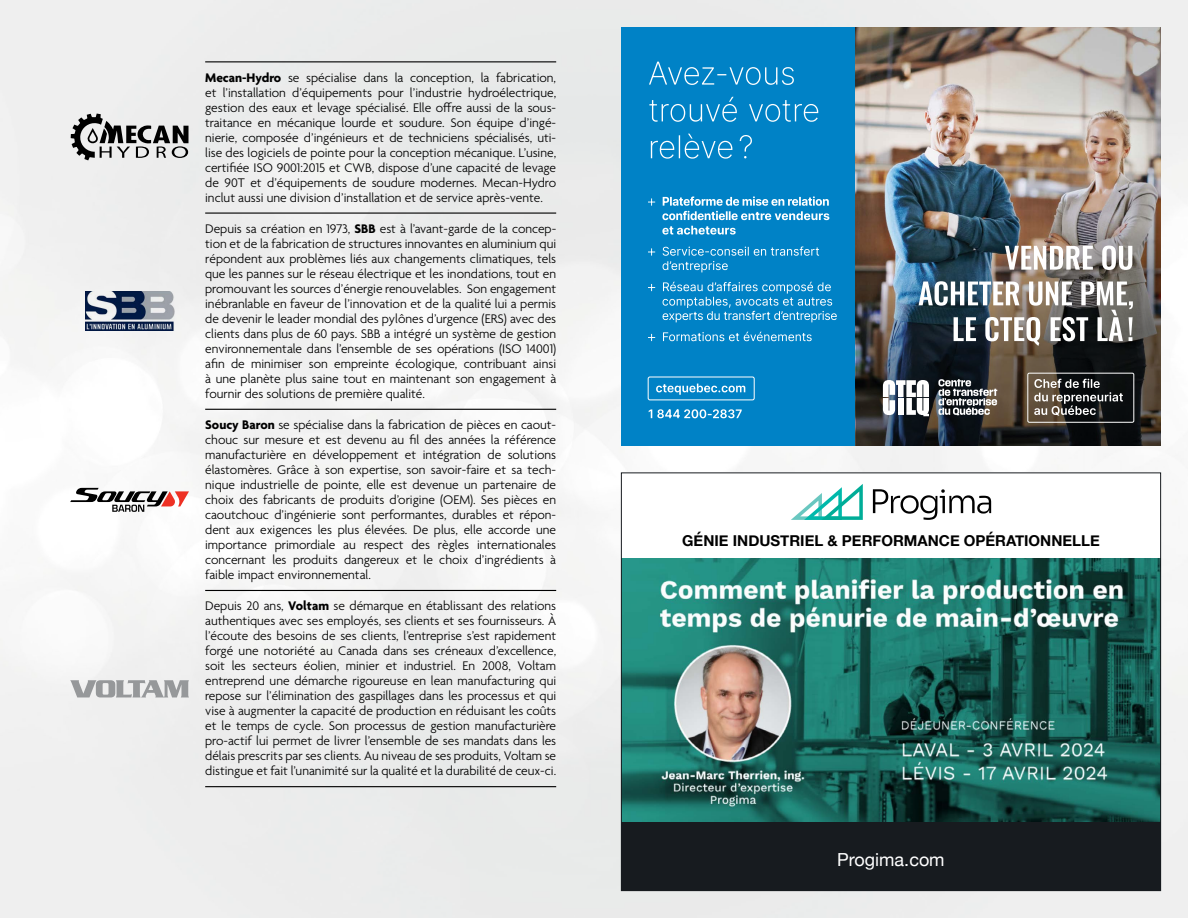
<style>
.page{position:relative;width:1188px;height:918px;background:#fff}
.page>*{position:absolute;margin:0;border:0;box-sizing:border-box;transform-origin:0 0}
.t1{font:18px "Helvetica Neue";color:#fff}
.t2{font:700 15px "Helvetica Neue";color:#000}
.t3{font:300 13.5px/15px "Agenda";color:#000;text-align:justify}
.s1{font-weight:700}
</style>
<div class="page">
<img style="left:623px;top:483px;width:536px;height:340px">
<div style="left:621px;top:823px;width:540px;height:68px;background:#171b1f"></div>
<div style="left:621px;top:531px;width:540px;height:27px;background:#fff"></div>
<svg style="left:873px;top:489px;width:118px;height:31px"></svg>
<svg style="left:791px;top:484px;width:72px;height:36px"></svg>
<div style="left:621px;top:27px;width:540px;height:419px;background:#0082c6"></div>
<img style="left:856px;top:27px;width:305px;height:164px">
<svg style="left:651px;top:134px;width:101px;height:25px"></svg>
<svg style="left:649px;top:97px;width:169px;height:25px"></svg>
<svg style="left:649px;top:62px;width:145px;height:23px"></svg>
<div style="left:648px;top:377px;width:106px;height:23px;border:1px solid #fff;border-radius:2px"></div>
<svg style="left:649px;top:409px;width:93px;height:9px"></svg>
<img style="left:856px;top:191px;width:305px;height:255px">
<img style="left:919px;top:281px;width:214px;height:65px">
<svg style="left:1005px;top:246px;width:127px;height:24px"></svg>
<div style="left:1028px;top:373px;width:106px;height:49px;border:1px solid #fff;border-radius:2px"></div>
<svg style="left:883px;top:380px;width:46px;height:36px"></svg>
<svg style="left:938px;top:379px;width:59px;height:36px"></svg>
<svg style="left:1034px;top:379px;width:89px;height:37px"></svg>
<svg style="left:656px;top:384px;width:89px;height:11px"></svg>
<svg style="left:663px;top:332px;width:149px;height:9px"></svg>
<svg style="left:663px;top:282px;width:174px;height:40px"></svg>
<svg style="left:663px;top:246px;width:156px;height:26px"></svg>
<svg style="left:662px;top:226px;width:74px;height:9px"></svg>
<svg style="left:662px;top:196px;width:167px;height:24px"></svg>
<svg style="left:648px;top:198px;width:7px;height:8px"></svg>
<svg style="left:648px;top:248px;width:7px;height:8px"></svg>
<svg style="left:648px;top:284px;width:7px;height:7px"></svg>
<svg style="left:648px;top:334px;width:7px;height:7px"></svg>
<svg style="left:71px;top:114px;width:118px;height:46px"></svg>
<hr style="left:205px;top:61px;width:351px;height:1px;background:#000">
<hr style="left:205px;top:213px;width:351px;height:1px;background:#000">
<hr style="left:205px;top:409px;width:351px;height:1px;background:#000">
<hr style="left:205px;top:590px;width:351px;height:1px;background:#000">
<hr style="left:205px;top:786px;width:351px;height:1px;background:#000">
<img style="left:85px;top:291px;width:89px;height:40px">
<svg style="left:70px;top:488px;width:119px;height:24px"></svg>
<svg style="left:70px;top:680px;width:119px;height:17px"></svg>
<p class="t3" style="left:205px;top:71px;width:353px"><span class="s1">Mecan-Hydro</span> se spécialise dans la conception, la fabrication, et l’installation d’équipements pour l’industrie hydroélectrique, gestion des eaux et levage spécialisé. Elle offre aussi de la sous&shy;traitance en mécanique lourde et soudure. Son équipe d’ingé&shy;nierie, composée d’ingénieurs et de techniciens spécialisés, uti&shy;lise des logiciels de pointe pour la conception mécanique. L’usine, certifiée ISO 9001:2015 et CWB, dispose d’une capacité de levage de 90T et d’équipements de soudure modernes. Mecan-Hydro inclut aussi une division d’installation et de service après-vente.</p>
<p class="t3" style="left:205px;top:222px;width:353px">Depuis sa création en 1973, <span class="s1">SBB</span> est à l’avant-garde de la concep&shy;tion et de la fabrication de structures innovantes en aluminium qui répondent aux problèmes liés aux changements climatiques, tels que les pannes sur le réseau électrique et les inondations, tout en promouvant les sources d’énergie renouvelables. Son engagement inébranlable en faveur de l’innovation et de la qualité lui a permis de devenir le leader mondial des pylônes d’urgence (ERS) avec des clients dans plus de 60 pays. SBB a intégré un système de gestion environnementale dans l’ensemble de ses opérations (ISO 14001) afin de minimiser son empreinte écologique, contribuant ainsi à une planète plus saine tout en maintenant son engagement à fournir des solutions de première qualité.</p>
<p class="t3" style="left:205px;top:418px;width:353px"><span class="s1">Soucy Baron</span> se spécialise dans la fabrication de pièces en caout&shy;chouc sur mesure et est devenu au fil des années la référence manufacturière en développement et intégration de solutions élastomères. Grâce à son expertise, son savoir-faire et sa tech&shy;nique industrielle de pointe, elle est devenue un partenaire de choix des fabricants de produits d’origine (OEM). Ses pièces en caoutchouc d’ingénierie sont performantes, durables et répon&shy;dent aux exigences les plus élevées. De plus, elle accorde une importance primordiale au respect des règles internationales concernant les produits dangereux et le choix d’ingrédients à faible impact environnemental.</p>
<p class="t3" style="left:205px;top:599px;width:353px">Depuis 20 ans, <span class="s1">Voltam</span> se démarque en établissant des relations authentiques avec ses employés, ses clients et ses fournisseurs. À l’écoute des besoins de ses clients, l’entreprise s’est rapidement forgé une notoriété au Canada dans ses créneaux d’excellence, soit les secteurs éolien, minier et industriel. En 2008, Voltam entreprend une démarche rigoureuse en lean manufacturing qui repose sur l’élimination des gaspillages dans les processus et qui vise à augmenter la capacité de production en réduisant les coûts et le temps de cycle. Son processus de gestion manufacturière pro-actif lui permet de livrer l’ensemble de ses mandats dans les délais prescrits par ses clients. Au niveau de ses produits, Voltam se distingue et fait l’unanimité sur la qualité et la durabilité de ceux-ci.</p>
<p class="t2" style="left:682px;top:529px;width:419px">GÉNIE INDUSTRIEL &amp; PERFORMANCE OPÉRATIONNELLE</p>
<h1 class="t1" style="left:837px;top:846px;width:109px">Progima.com</h1>
</div>
